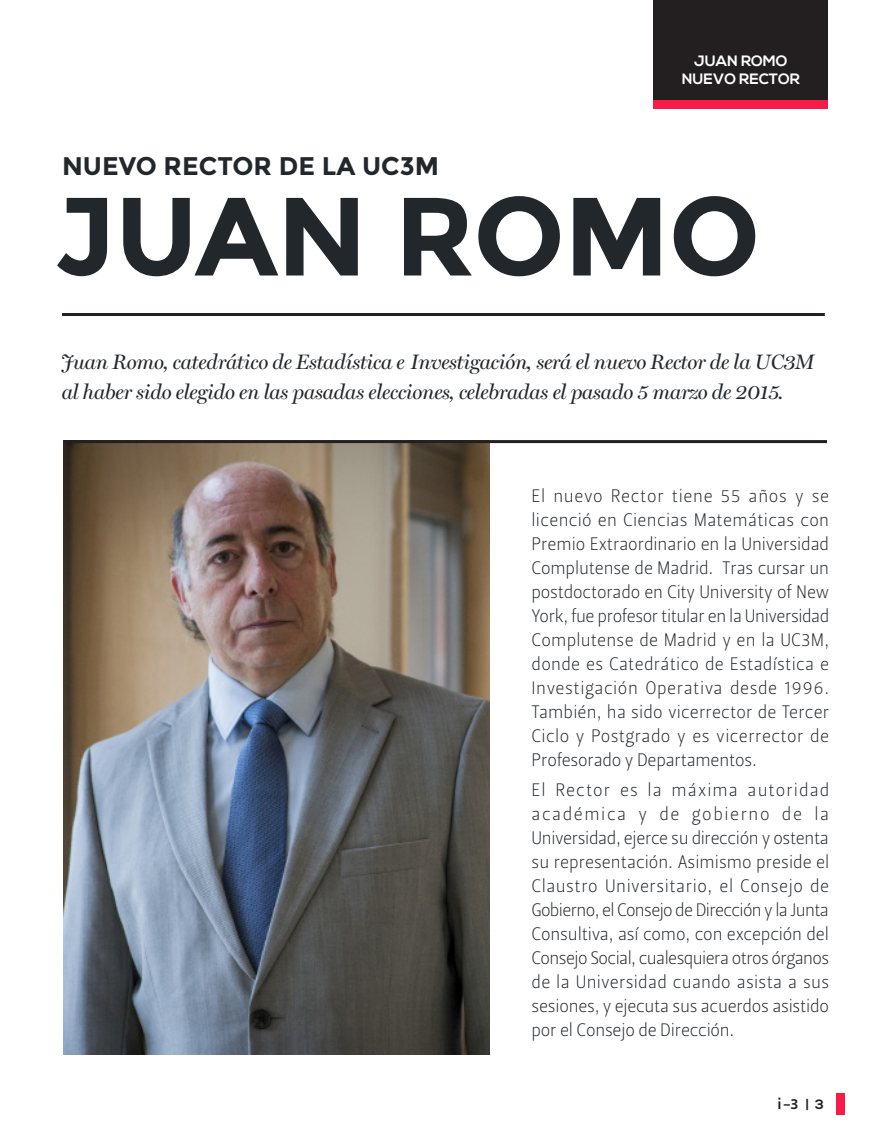
<style>
.page{position:relative;width:893px;height:1140px;background:#fff}
.page>*{position:absolute;margin:0;border:0;box-sizing:border-box;transform-origin:0 0}
.t1{font:700 111px "Montserrat";letter-spacing:-.01em;color:#22272b}
.t2{font:700 25.5px "Montserrat";color:#22272b}
.Subtext{font:italic 21px "Miller Display";letter-spacing:-.02em;color:#22272b}
.texto_general{font:18px/24px "Leitura Sans Grot 1";letter-spacing:-.01em;color:#22272b;text-align:justify}
.t3{font:700 15px "Nexa";color:#fff}
.t4{font:15px "Leitura Sans Grot 3";color:#231f20}
.s1{font-family:"Nexa";font-weight:700;font-size:13.5px}
</style>
<div class="page">
<div style="left:837px;top:1093px;width:8px;height:22px;background:#fa1a48"></div>
<div style="left:654px;top:0;width:174px;height:100px;background:#231f20"></div>
<div style="left:654px;top:100px;width:174px;height:8px;background:#fa1a48"></div>
<img style="left:64px;top:443px;width:425px;height:611px">
<hr style="left:64px;top:440px;width:763px;height:3px;background:#231f20">
<hr style="left:62px;top:313px;width:763px;height:3px;background:#231f20">
<p class="t2" style="left:62px;top:151px;width:379px">NUEVO RECTOR DE LA UC3M</p>
<p class="t3" style="left:694px;top:52px;width:95px">JUAN ROMO</p>
<p class="t3" style="left:682px;top:70px;width:120px">NUEVO RECTOR</p>
<p class="t1" style="left:54px;top:170px;width:708px">JUAN ROMO</p>
<p class="Subtext" style="left:62px;top:350px;width:755px">Juan Romo, catedrático de Estadística e Investigación, será el nuevo Rector de la UC3M</p>
<p class="Subtext" style="left:62px;top:380px;width:726px">al haber sido elegido en las pasadas elecciones, celebradas el pasado 5 marzo de 2015.</p>
<p class="texto_general" style="left:531px;top:484px;width:299px">El nuevo Rector tiene 55 años y se licenció en Ciencias Matemáticas con Premio Extraordinario en la Universidad Complutense de Madrid. Tras cursar un postdoctorado en City University of New York, fue profesor titular en la Universidad Complutense de Madrid y en la UC3M, donde es Catedrático de Estadística e Investigación Operativa desde 1996.<br>También, ha sido vicerrector de Tercer Ciclo y Postgrado y es vicerrector de Profesorado y Departamentos.</p>
<p class="texto_general" style="left:531px;top:778px;width:299px">El Rector es la máxima autoridad académica y de gobierno de la Universidad, ejerce su dirección y ostenta su representación. Asimismo preside el Claustro Universitario, el Consejo de Gobierno, el Consejo de Dirección y la Junta Consultiva, así como, con excepción del Consejo Social, cualesquiera otros órganos de la Universidad cuando asista a sus sesiones, y ejecuta sus acuerdos asistido por el Consejo de Dirección.</p>
<p class="t4" style="left:778px;top:1095px;width:48px">i -3 <span class="s1">| 3</span></p>
</div>
